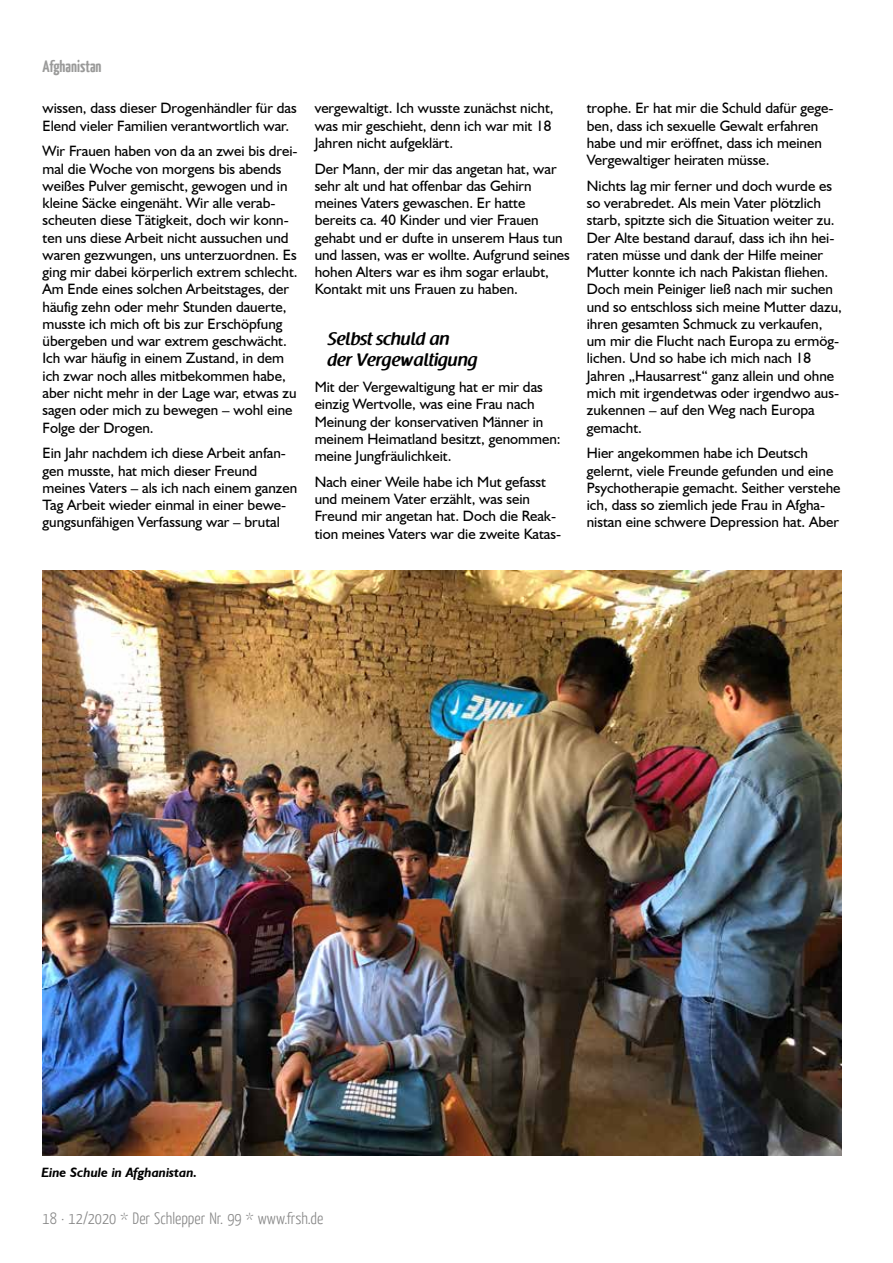
<style>
.page{position:relative;width:893px;height:1263px;background:#fff}
.page>*{position:absolute;margin:0;border:0;box-sizing:border-box;transform-origin:0 0}
.t1{font:600 18px/21px "Raspoutine";color:#000}
.t2{font:300 16.5px "Yanone Kaffeesatz";color:#878787}
.t3{font:700 16.5px "Yanone Kaffeesatz";color:#575756}
.t4{font:15px/17.2px "Humanist 521 BT";color:#000}
.t5{font:italic 700 13.5px "Humanist 521 BT";color:#000}
</style>
<div class="page">
<img style="left:43px;top:571px;width:799px;height:584px">
<p class="t3" style="left:43px;top:55px;width:61px">Afghanistan</p>
<p class="t4" style="left:43px;top:99px;width:256px">wissen, dass dieser Drogenhändler für das<br>Elend vieler Familien verantwortlich war.</p>
<p class="t4" style="left:43px;top:142px;width:257px">Wir Frauen haben von da an zwei bis drei&shy;mal die Woche von morgens bis abends weißes Pulver gemischt, gewogen und in kleine Säcke eingenäht. Wir alle verab&shy;scheuten diese Tätigkeit, doch wir konn&shy;ten uns diese Arbeit nicht aussuchen und waren gezwungen, uns unterzuordnen. Es ging mir dabei körperlich extrem schlecht.<br>Am Ende eines solchen Arbeitstages, der häufig zehn oder mehr Stunden dauerte, musste ich mich oft bis zur Erschöpfung übergeben und war extrem geschwächt.<br>Ich war häufig in einem Zustand, in dem ich zwar noch alles mitbekommen habe, aber nicht mehr in der Lage war, etwas zu sagen oder mich zu bewegen – wohl eine Folge der Drogen.</p>
<p class="t4" style="left:43px;top:444px;width:256px">Ein Jahr nachdem ich diese Arbeit anfan&shy;gen musste, hat mich dieser Freund meines Vaters – als ich nach einem ganzen Tag Arbeit wieder einmal in einer bewe&shy;gungsunfähigen Verfassung war – brutal</p>
<p class="t4" style="left:315px;top:99px;width:240px">vergewaltigt. Ich wusste zunächst nicht, was mir geschieht, denn ich war mit 18<br>Jahren nicht aufgeklärt.</p>
<p class="t4" style="left:315px;top:160px;width:257px">Der Mann, der mir das angetan hat, war sehr alt und hat offenbar das Gehirn meines Vaters gewaschen. Er hatte bereits ca. 40 Kinder und vier Frauen gehabt und er dufte in unserem Haus tun und lassen, was er wollte. Aufgrund seines hohen Alters war es ihm sogar erlaubt, Kontakt mit uns Frauen zu haben.</p>
<p class="t1" style="left:327px;top:329px;width:152px">Selbst schuld an der Vergewaltigung</p>
<p class="t4" style="left:315px;top:378px;width:247px">Mit der Vergewaltigung hat er mir das einzig Wertvolle, was eine Frau nach Meinung der konservativen Männer in meinem Heimatland besitzt, genommen: meine Jungfräulichkeit.</p>
<p class="t4" style="left:315px;top:473px;width:248px">Nach einer Weile habe ich Mut gefasst und meinem Vater erzählt, was sein Freund mir angetan hat. Doch die Reak&shy;tion meines Vaters war die zweite Katas-</p>
<p class="t4" style="left:587px;top:99px;width:248px">trophe. Er hat mir die Schuld dafür gege&shy;ben, dass ich sexuelle Gewalt erfahren habe und mir eröffnet, dass ich meinen Vergewaltiger heiraten müsse.</p>
<p class="t4" style="left:587px;top:177px;width:257px">Nichts lag mir ferner und doch wurde es so verabredet. Als mein Vater plötzlich starb, spitzte sich die Situation weiter zu.<br>Der Alte bestand darauf, dass ich ihn hei&shy;raten müsse und dank der Hilfe meiner Mutter konnte ich nach Pakistan fliehen.<br>Doch mein Peiniger ließ nach mir suchen und so entschloss sich meine Mutter dazu, ihren gesamten Schmuck zu verkaufen, um mir die Flucht nach Europa zu ermög&shy;lichen. Und so habe ich mich nach 18<br>Jahren „Hausarrest“ ganz allein und ohne mich mit irgendetwas oder irgendwo aus&shy;zukennen – auf den Weg nach Europa gemacht.</p>
<p class="t4" style="left:587px;top:444px;width:255px">Hier angekommen habe ich Deutsch gelernt, viele Freunde gefunden und eine Psychotherapie gemacht. Seither verstehe ich, dass so ziemlich jede Frau in Afgha&shy;nistan eine schwere Depression hat. Aber</p>
<p class="t5" style="left:41px;top:1164px;width:157px">Eine Schule in Afghanistan.</p>
<p class="t2" style="left:43px;top:1208px;width:282px">18 · 12/2020 * Der Schlepper Nr. 99 * www.frsh.de</p>
</div>
